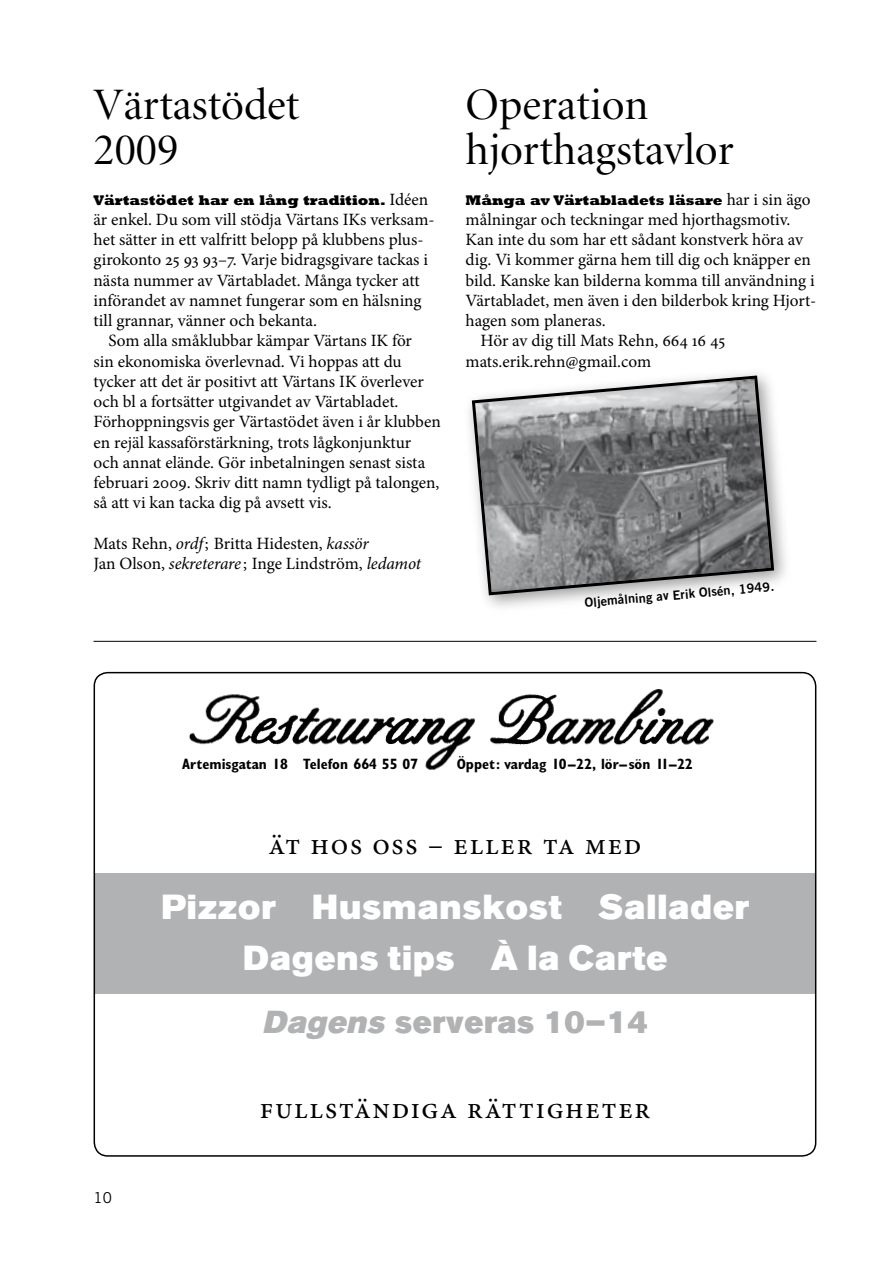
<style>
.page{position:relative;width:893px;height:1263px;background:#fff}
.page>*{position:absolute;margin:0;border:0;box-sizing:border-box;transform-origin:0 0}
.t1{font:45px/45px "Minion Display";color:#000}
.t2{font:34.5px/51px "Akzidenz Grotesk BE Super";letter-spacing:.03em;color:#fff;text-align:center}
.t3{font:31.5px "Akzidenz Grotesk BE Super";letter-spacing:.02em;color:#b1b2b4}
.t4{font:30px "Minion Pro";letter-spacing:.055em;color:#000}
.t5{font:17.25px/20.2px "Minion Pro";letter-spacing:-.005em;color:#000}
.t6{font:700 condensed 15px "Gill Sans";color:#000}
.t7{font:15px "Trade Gothic";color:#000}
.t8{font:800 14.25px "Rockwell";color:#000}
.t9{font:12.75px "Trade Gothic Bold Two";color:#000}
.s1{font-family:"Minion Pro";font-weight:400;font-size:17.25px}
.s2{font-style:italic}
</style>
<div class="page">
<hr style="left:892px;top:0;width:1px;height:187px;background:#d9dadb">
<hr style="left:94px;top:641px;width:722px;height:1px;background:#000">
<div style="left:94px;top:873px;width:721px;height:121px;background:#b1b2b4"></div>
<div style="left:94px;top:672px;width:722px;height:485px;border:2px solid #000;border-radius:14px"></div>
<img style="left:189px;top:689px;width:525px;height:82px">
<div style="left:462px;top:365px;width:332px;height:249px;background:#000;opacity:.4"></div>
<svg style="left:470px;top:374px;width:306px;height:223px;background:#909193"></svg>
<h1 class="t1" style="left:94px;top:84px;width:207px">Värtastödet<br>2009</h1>
<p class="t8" style="left:94px;top:191px;width:336px">Värtastödet har en lång tradition. <span class="s1">Idéen</span></p>
<p class="t5" style="left:94px;top:209px;width:343px">är enkel. Du som vill stödja Värtans IKs verksam&shy;het sätter in ett valfritt belopp på klubbens plus&shy;girokonto 25 93 93–7. Varje bidragsgivare tackas i nästa nummer av Värtabladet. Många tycker att införandet av namnet fungerar som en hälsning till grannar, vänner och bekanta.</p>
<p class="t5" style="left:94px;top:331px;width:349px;text-indent:15px">Som alla småklubbar kämpar Värtans IK för<br>sin ekonomiska överlevnad. Vi hoppas att du tycker att det är positivt att Värtans IK överlever och bl a fortsätter utgivandet av Värtabladet.<br>Förhoppningsvis ger Värtastödet även i år klubben en rejäl kassaförstärkning, trots lågkonjunktur<br>och annat elände. Gör inbetalningen senast sista februari 2009. Skriv ditt namn tydligt på talongen, så att vi kan tacka dig på avsett vis.</p>
<p class="t5" style="left:94px;top:533px;width:329px">Mats Rehn, <span class="s2">ordf</span>; Britta Hidesten, <span class="s2">kassör<br></span>Jan Olson, <span class="s2">sekreterare</span> ; Inge Lindström, <span class="s2">ledamot</span></p>
<h1 class="t1" style="left:466px;top:84px;width:269px">Operation hjorthagstavlor</h1>
<p class="t8" style="left:466px;top:191px;width:347px">Många av Värtabladets läsare <span class="s1">har i sin ägo</span></p>
<p class="t5" style="left:466px;top:209px;width:326px">målningar och teckningar med hjorthagsmotiv.</p>
<p class="t5" style="left:466px;top:230px;width:339px">Kan inte du som har ett sådant konstverk höra av</p>
<p class="t5" style="left:466px;top:250px;width:347px">dig. Vi kommer gärna hem till dig och knäpper en</p>
<p class="t5" style="left:466px;top:270px;width:351px">bild. Kanske kan bilderna komma till användning i</p>
<p class="t5" style="left:466px;top:290px;width:350px">Värtabladet, men även i den bilderbok kring Hjort-</p>
<p class="t5" style="left:466px;top:311px;width:142px">hagen som planeras.</p>
<p class="t5" style="left:481px;top:331px;width:246px">Hör av dig till Mats Rehn, 664 16 45</p>
<p class="t5" style="left:466px;top:351px;width:187px">mats.erik.rehn@gmail.com</p>
<p class="t9" style="left:584px;top:595px;width:192px;rotate:-5deg">Oljemålning av Erik Olsén, 1949.</p>
<p class="t6" style="left:182px;top:755px;width:237px">Artemisgatan 18 Telefon 664 55 07</p>
<p class="t6" style="left:457px;top:755px;width:238px">Öppet: vardag 10–22, lör–sön 11–22</p>
<h3 class="t4" style="left:269px;top:824px;width:374px">ät hos oss – eller ta med</h3>
<h2 class="t2" style="left:161px;top:881px;width:589px">Pizzor Husmanskost Sallader<br>Dagens tips À la Carte</h2>
<h3 class="t3" style="left:262px;top:1003px;width:387px"><span class="s2">Dagens</span> serveras 10–14</h3>
<p class="t7" style="left:94px;top:1189px;width:20px">10</p>
<h3 class="t4" style="left:260px;top:1088px;width:392px">fullständiga rättigheter</h3>
</div>
